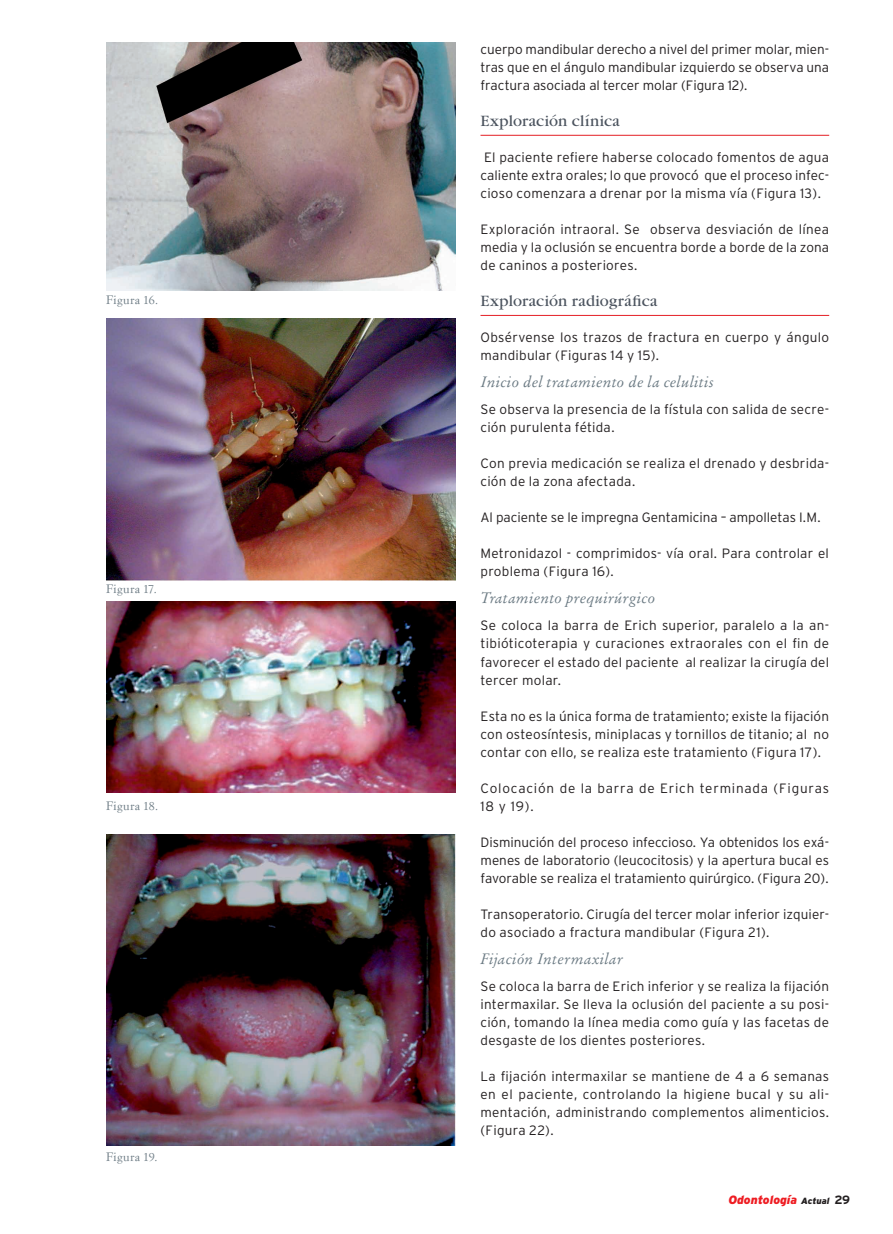
<style>
.page{position:relative;width:893px;height:1234px;background:#fff}
.page>*{position:absolute;margin:0;border:0;box-sizing:border-box;transform-origin:0 0}
.t1{font:16.5px "Garamond";letter-spacing:.01em;color:#4c545f}
.t2{font:italic 15px "Stempel Garamond";letter-spacing:.025em;color:#6b7a83}
.t3{font:300 13.5px/18px "Interstate";letter-spacing:.015em;color:#231f20;text-align:justify}
.t4{font:300 13.5px/18px "Interstate";letter-spacing:.06em;color:#231f20}
.t5{font:12px "Simoncini Garamond";letter-spacing:.025em;color:#6b7a83}
.t6{font:italic 900 12px "Interstate";color:#ee1d23}
.s1{font-size:9px;color:#231f20}
.s2{font-weight:700;font-style:normal;color:#231f20}
</style>
<div class="page">
<hr style="left:480px;top:135px;width:349px;height:1px;background:#e41f25">
<hr style="left:480px;top:315px;width:349px;height:1px;background:#e41f25">
<img style="left:106px;top:43px;width:349px;height:248px">
<img style="left:106px;top:318px;width:349px;height:262px">
<img style="left:106px;top:601px;width:349px;height:191px">
<img style="left:106px;top:834px;width:349px;height:311px">
<p class="t5" style="left:106px;top:292px;width:53px">Figura 16.</p>
<p class="t5" style="left:106px;top:581px;width:52px">Figura 17.</p>
<p class="t5" style="left:106px;top:798px;width:53px">Figura 18.</p>
<p class="t5" style="left:106px;top:1148px;width:53px">Figura 19.</p>
<p class="t3" style="left:480px;top:40px;width:350px">cuerpo mandibular derecho a nivel del primer molar, mien&shy;tras que en el ángulo mandibular izquierdo se observa una fractura asociada al tercer molar (Figura 12).</p>
<p class="t1" style="left:480px;top:112px;width:141px">Exploración clínica</p>
<p class="t3" style="left:480px;top:148px;width:350px">El paciente refiere haberse colocado fomentos de agua caliente extra orales; lo que provocó que el proceso infec&shy;cioso comenzara a drenar por la misma vía (Figura 13).</p>
<p class="t3" style="left:480px;top:220px;width:350px">Exploración intraoral. Se observa desviación de línea media y la oclusión se encuentra borde a borde de la zona de caninos a posteriores.</p>
<p class="t1" style="left:480px;top:292px;width:178px">Exploración radiográfica</p>
<p class="t3" style="left:480px;top:328px;width:350px">Obsérvense los trazos de fractura en cuerpo y ángulo mandibular (Figuras 14 y 15).</p>
<p class="t2" style="left:480px;top:373px;width:235px">Inicio del tratamiento de la celulitis</p>
<p class="t3" style="left:480px;top:400px;width:350px">Se observa la presencia de la fístula con salida de secre&shy;ción purulenta fétida.</p>
<p class="t3" style="left:480px;top:454px;width:350px">Con previa medicación se realiza el drenado y desbrida&shy;ción de la zona afectada.</p>
<p class="t3" style="left:480px;top:508px;width:342px">Al paciente se le impregna Gentamicina – ampolletas I.M.</p>
<p class="t3" style="left:480px;top:544px;width:350px">Metronidazol - comprimidos- vía oral. Para controlar el problema (Figura 16).</p>
<p class="t2" style="left:480px;top:589px;width:176px">Tratamiento prequirúrgico</p>
<p class="t3" style="left:480px;top:616px;width:350px">Se coloca la barra de Erich superior, paralelo a la an&shy;tibióticoterapia y curaciones extraorales con el fin de favorecer el estado del paciente al realizar la cirugía del tercer molar.</p>
<p class="t3" style="left:480px;top:706px;width:350px">Esta no es la única forma de tratamiento; existe la fijación con osteosíntesis, miniplacas y tornillos de titanio; al no contar con ello, se realiza este tratamiento (Figura 17).</p>
<p class="t4" style="left:480px;top:778px;width:350px">Colocación de la barra de Erich terminada (Figuras<br>18 y 19).</p>
<p class="t3" style="left:480px;top:832px;width:350px">Disminución del proceso infeccioso. Ya obtenidos los exá&shy;menes de laboratorio (leucocitosis) y la apertura bucal es favorable se realiza el tratamiento quirúrgico. (Figura 20).</p>
<p class="t3" style="left:480px;top:904px;width:350px">Transoperatorio. Cirugía del tercer molar inferior izquier&shy;do asociado a fractura mandibular (Figura 21).</p>
<p class="t2" style="left:480px;top:949px;width:144px">Fijación Intermaxilar</p>
<p class="t3" style="left:480px;top:976px;width:350px">Se coloca la barra de Erich inferior y se realiza la fijación intermaxilar. Se lleva la oclusión del paciente a su posi&shy;ción, tomando la línea media como guía y las facetas de desgaste de los dientes posteriores.</p>
<p class="t3" style="left:480px;top:1066px;width:350px">La fijación intermaxilar se mantiene de 4 a 6 semanas en el paciente, controlando la higiene bucal y su ali&shy;mentación, administrando complementos alimenticios. (Figura 22).</p>
<p class="t6" style="left:728px;top:1192px;width:123px">Odontología <span class="s1">Actual</span> <span class="s2">29</span></p>
</div>
